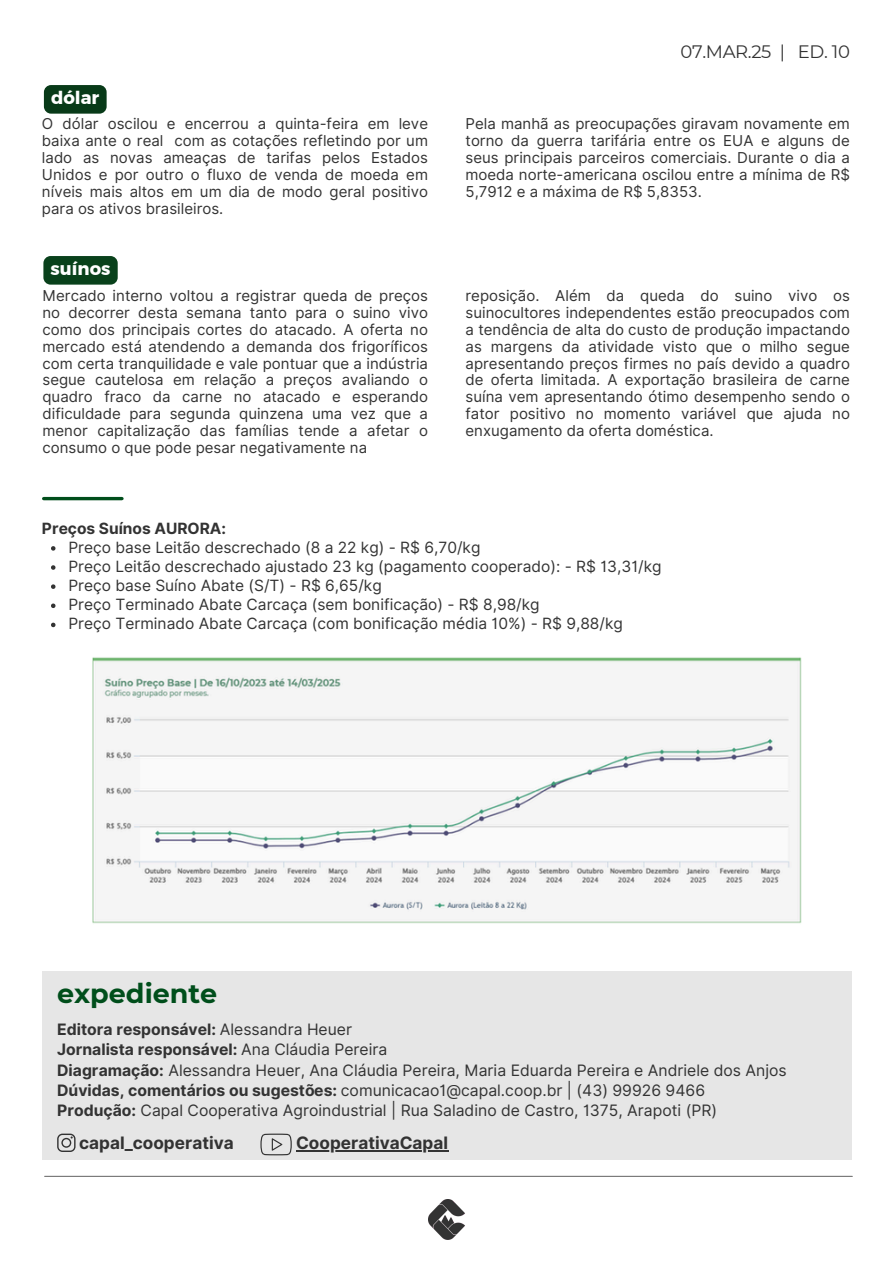
<style>
.page{position:relative;width:894px;height:1264px;background:#fff}
.page>*{position:absolute;margin:0;border:0;box-sizing:border-box;transform-origin:0 0}
.t1{font:700 27px "Montserrat";color:#004e1b}
.t2{font:18px "Montserrat";letter-spacing:-.02em;color:#333}
.t3{font:18px "Kief Montaser Bold";color:#fff}
.t4{font:700 17.1px "Inter";color:#333}
.t5{font:15.75px "Inter";color:#333}
.t6{font:700 15.75px "Inter";color:#333}
.t7{font:15.45px "Inter";color:#333}
.t8{font:700 15.45px "Inter";color:#333}
.t9{font:15px/16.8px "Inter";color:#333;text-align:justify}
.s1{font-weight:400}
.s2{font-weight:700}
</style>
<div class="page">
<div style="left:42px;top:971px;width:809px;height:188px;background:#e6e6e6"></div>
<svg style="left:57px;top:1133px;width:18px;height:18px"></svg>
<svg style="left:260px;top:1133px;width:32px;height:21px"></svg>
<img style="left:428px;top:1199px;width:37px;height:40px">
<hr style="left:45px;top:1175px;width:807px;height:1px;background:#737373">
<hr style="left:44px;top:497px;width:78px;height:3px;background:#004e1b">
<svg style="left:51px;top:546px;width:4px;height:4px"></svg>
<svg style="left:51px;top:565px;width:4px;height:4px"></svg>
<svg style="left:51px;top:584px;width:4px;height:5px"></svg>
<svg style="left:51px;top:603px;width:4px;height:5px"></svg>
<svg style="left:51px;top:622px;width:4px;height:5px"></svg>
<img style="left:92px;top:657px;width:709px;height:267px">
<hr style="left:296px;top:1150px;width:152px;height:1px;background:#333">
<div style="left:44px;top:85px;width:63px;height:29px;background:#083a18;border-radius:7px"></div>
<div style="left:43px;top:256px;width:75px;height:28px;background:#09411b;border-radius:7px"></div>
<p class="t3" style="left:51px;top:87px;width:50px">dólar</p>
<p class="t2" style="left:680px;top:40px;width:171px">07.MAR.25 | ED. 10</p>
<h1 class="t9" style="left:42px;top:115px;width:387px">O dólar oscilou e encerrou a quinta-feira em leve baixa ante o real com as cotações refletindo por um lado as novas ameaças de tarifas pelos Estados Unidos e por outro o fluxo de venda de moeda em níveis mais altos em um dia de modo geral positivo para os ativos brasileiros.</h1>
<p class="t9" style="left:465px;top:115px;width:386px">Pela manhã as preocupações giravam novamente em torno da guerra tarifária entre os EUA e alguns de seus principais parceiros comerciais. Durante o dia a moeda norte-americana oscilou entre a mínima de R$ 5,7912 e a máxima de R$ 5,8353.</p>
<p class="t3" style="left:51px;top:258px;width:61px">suínos</p>
<p class="t9" style="left:42px;top:287px;width:387px">Mercado interno voltou a registrar queda de preços no decorrer desta semana tanto para o suino vivo como dos principais cortes do atacado. A oferta no mercado está atendendo a demanda dos frigoríficos com certa tranquilidade e vale pontuar que a indústria segue cautelosa em relação a preços avaliando o quadro fraco da carne no atacado e esperando dificuldade para segunda quinzena uma vez que a menor capitalização das famílias tende a afetar o consumo o que pode pesar negativamente na</p>
<p class="t9" style="left:465px;top:287px;width:386px">reposição. Além da queda do suino vivo os suinocultores independentes estão preocupados com a tendência de alta do custo de produção impactando as margens da atividade visto que o milho segue apresentando preços firmes no país devido a quadro de oferta limitada. A exportação brasileira de carne suína vem apresentando ótimo desempenho sendo o fator positivo no momento variável que ajuda no enxugamento da oferta doméstica.</p>
<h2 class="t8" style="left:42px;top:519px;width:185px">Preços Suínos AURORA:</h2>
<h3 class="t7" style="left:68px;top:538px;width:413px">Preço base Leitão descrechado (8 a 22 kg) - R$ 6,70/kg</h3>
<p class="t7" style="left:68px;top:557px;width:594px">Preço Leitão descrechado ajustado 23 kg (pagamento cooperado): - R$ 13,31/kg</p>
<p class="t7" style="left:68px;top:576px;width:315px">Preço base Suíno Abate (S/T) - R$ 6,65/kg</p>
<h3 class="t7" style="left:68px;top:595px;width:472px">Preço Terminado Abate Carcaça (sem bonificação) - R$ 8,98/kg</h3>
<p class="t7" style="left:68px;top:614px;width:556px">Preço Terminado Abate Carcaça (com bonificação média 10%) - R$ 9,88/kg</p>
<p class="t1" style="left:57px;top:977px;width:162px">expediente</p>
<p class="t6" style="left:57px;top:1020px;width:296px">Editora responsável: <span class="s1">Alessandra Heuer</span></p>
<p class="t6" style="left:57px;top:1040px;width:331px">Jornalista responsável: <span class="s1">Ana Cláudia Pereira</span></p>
<h4 class="t5" style="left:57px;top:1060px;width:730px"><span class="s2">Diagramação:</span> Alessandra Heuer, Ana Cláudia Pereira, Maria Eduarda Pereira e Andriele dos Anjos</h4>
<p class="t5" style="left:57px;top:1080px;width:649px"><span class="s2">Dúvidas, comentários ou sugestões:</span> comunicacao1@capal.coop.br | (43) 99926 9466</p>
<p class="t5" style="left:57px;top:1101px;width:661px"><span class="s2">Produção:</span> Capal Cooperativa Agroindustrial | Rua Saladino de Castro, 1375, Arapoti (PR)</p>
<p class="t4" style="left:79px;top:1132px;width:156px">capal_cooperativa</p>
<p class="t4" style="left:296px;top:1132px;width:153px">CooperativaCapal</p>
</div>
